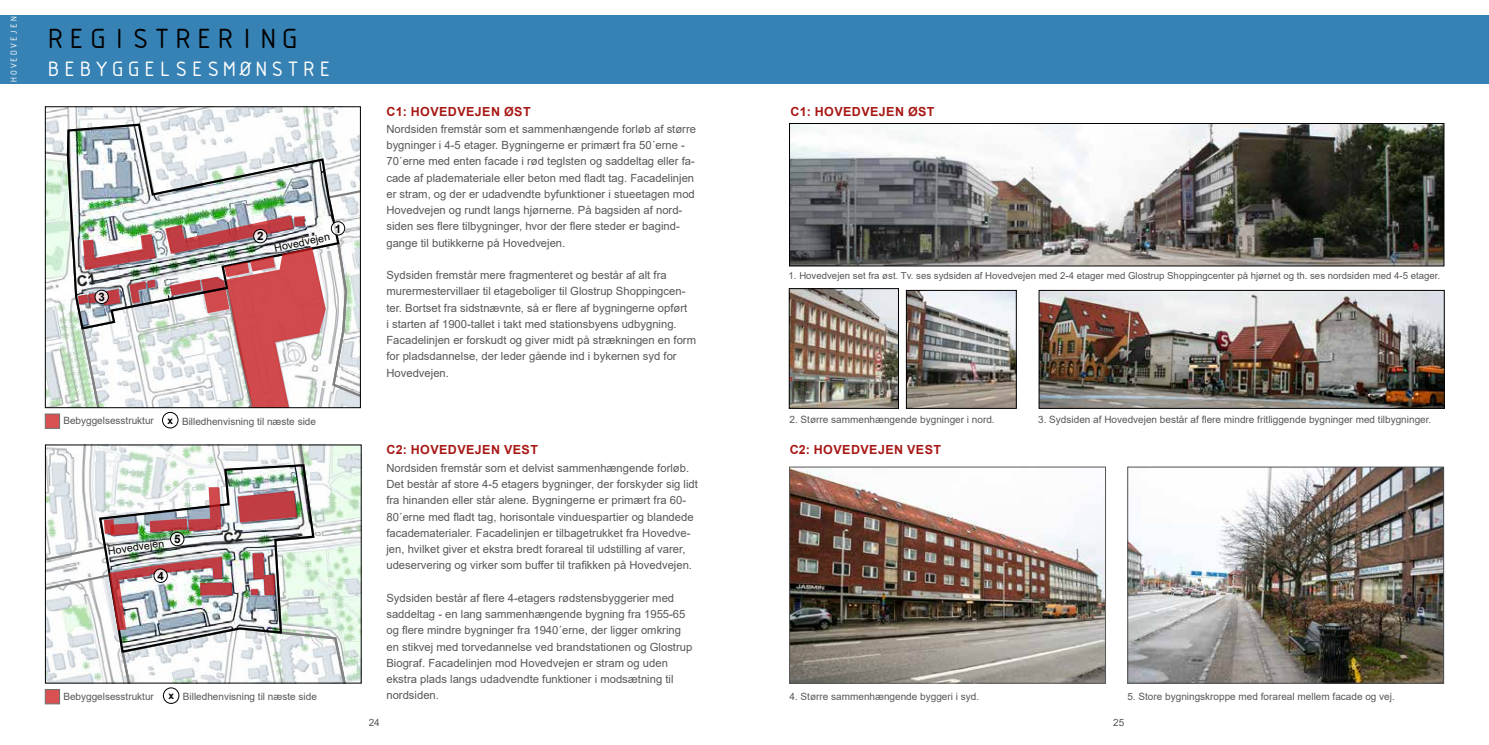
<style>
.page{position:relative;width:1489px;height:745px;background:#fff}
.page>*{position:absolute;margin:0;border:0;box-sizing:border-box;transform-origin:0 0}
.t1{font:30px "ISOCTEUR";color:#000}
.t2{font:22.5px "ISOCTEUR";color:#fff}
.t3{font:700 12.5px "Arial";letter-spacing:.035em;color:#a81815}
.t4{font:700 11.62px "Arial";color:#000}
.t5{font:11.25px/16.2px "Arial";color:#575756}
.t6{font:10.75px "Arial";color:#000}
.t7{font:10px "Arial";color:#575756}
.t8{font:9.62px "Arial";color:#575756}
.t9{font:9.5px "ISOCTEUR";color:#fff}
.s1{font-weight:700;color:#000}
</style>
<div class="page">
<div style="left:0;top:15px;width:744px;height:68px;background:#3782b5"></div>
<img style="left:47px;top:108px;width:312px;height:30px">
<svg style="left:47px;top:122px;width:294px;height:16px"></svg>
<svg style="left:45px;top:413px;width:15px;height:15px"></svg>
<div style="left:45px;top:688px;width:15px;height:15px;background:#d95153;border:1px solid #3c3c3b"></div>
<div style="left:744px;top:15px;width:744px;height:68px;background:#3782b5"></div>
<img style="left:791px;top:125px;width:651px;height:139px">
<div style="left:789px;top:123px;width:655px;height:143px;border:1px solid #000"></div>
<img style="left:1040px;top:292px;width:402px;height:114px">
<div style="left:1038px;top:290px;width:406px;height:118px;border:1px solid #000"></div>
<img style="left:908px;top:292px;width:106px;height:114px">
<div style="left:906px;top:290px;width:110px;height:118px;border:1px solid #000"></div>
<img style="left:791px;top:290px;width:105px;height:116px">
<div style="left:789px;top:288px;width:109px;height:120px;border:1px solid #000"></div>
<img style="left:791px;top:468px;width:312px;height:213px">
<div style="left:789px;top:466px;width:316px;height:217px;border:1px solid #575756"></div>
<img style="left:1129px;top:468px;width:312px;height:213px">
<div style="left:1127px;top:466px;width:316px;height:217px;border:1px solid #4d4e50"></div>
<div style="left:162px;top:412px;width:16px;height:16px;border:1px solid #000;border-radius:50%"></div>
<div style="left:163px;top:687px;width:16px;height:16px;border:1px solid #000;border-radius:50%"></div>
<img style="left:45px;top:444px;width:316px;height:238px">
<img style="left:45px;top:138px;width:315px;height:269px">
<p class="t9" style="left:8px;top:83px;width:69px;rotate:-90deg">HOVEDVEJEN</p>
<h1 class="t1" style="left:45px;top:19px;width:257px">REGISTRERING</h1>
<h2 class="t2" style="left:46px;top:54px;width:289px">BEBYGGELSESMØNSTRE</h2>
<p class="t4" style="left:98px;top:288px;width:8px">3</p>
<p class="t4" style="left:257px;top:228px;width:8px">2</p>
<p class="t4" style="left:335px;top:220px;width:8px">1</p>
<p class="t6" style="left:273px;top:241px;width:58px;rotate:-12deg">Hovedvejen</p>
<p class="t7" style="left:63px;top:414px;width:92px">Bebyggelsesstruktur</p>
<p class="t7" style="left:167px;top:414px;width:150px"><span class="s1">x</span> Billedhenvisning til næste side</p>
<p class="t6" style="left:107px;top:543px;width:58px;rotate:-8deg">Hovedvejen</p>
<p class="t4" style="left:157px;top:567px;width:8px">4</p>
<p class="t4" style="left:174px;top:530px;width:8px">5</p>
<p class="t7" style="left:63px;top:689px;width:92px">Bebyggelsesstruktur</p>
<p class="t7" style="left:168px;top:689px;width:150px"><span class="s1">x</span> Billedhenvisning til næste side</p>
<p class="t3" style="left:386px;top:102px;width:145px">C1: HOVEDVEJEN ØST</p>
<p class="t5" style="left:386px;top:120px;width:311px">Nordsiden fremstår som et sammenhængende forløb af større bygninger i 4-5 etager. Bygningerne er primært fra 50´erne - 70´erne med enten facade i rød teglsten og saddeltag eller fa&shy;cade af plademateriale eller beton med fladt tag. Facadelinjen er stram, og der er udadvendte byfunktioner i stueetagen mod Hovedvejen og rundt langs hjørnerne. På bagsiden af nord&shy;siden ses flere tilbygninger, hvor der flere steder er bagind&shy;gange til butikkerne på Hovedvejen.</p>
<p class="t5" style="left:386px;top:267px;width:311px">Sydsiden fremstår mere fragmenteret og består af alt fra murermestervillaer til etageboliger til Glostrup Shoppingcen&shy;ter. Bortset fra sidstnævnte, så er flere af bygningerne opført<br>i starten af 1900-tallet i takt med stationsbyens udbygning.<br>Facadelinjen er forskudt og giver midt på strækningen en form for pladsdannelse, der leder gående ind i bykernen syd for Hovedvejen.</p>
<p class="t3" style="left:386px;top:440px;width:153px">C2: HOVEDVEJEN VEST</p>
<p class="t6" style="left:660px;top:464px;width:58px;rotate:-12deg">Hovedvejen</p>
<p class="t5" style="left:386px;top:459px;width:313px">Nordsiden fremstår som et delvist sammenhængende forløb.<br>Det består af store 4-5 etagers bygninger, der forskyder sig lidt fra hinanden eller står alene. Bygningerne er primært fra 60- 80´erne med fladt tag, horisontale vinduespartier og blandede facadematerialer. Facadelinjen er tilbagetrukket fra Hovedve&shy;jen, hvilket giver et ekstra bredt forareal til udstilling af varer, udeservering og virker som buffer til trafikken på Hovedvejen.</p>
<p class="t5" style="left:386px;top:589px;width:307px">Sydsiden består af flere 4-etagers rødstensbyggerier med saddeltag - en lang sammenhængende bygning fra 1955-65 og flere mindre bygninger fra 1940´erne, der ligger omkring en stikvej med torvedannelse ved brandstationen og Glostrup Biograf. Facadelinjen mod Hovedvejen er stram og uden ekstra plads langs udadvendte funktioner i modsætning til nordsiden.</p>
<p class="t7" style="left:369px;top:714px;width:13px">24</p>
<p class="t3" style="left:790px;top:102px;width:145px">C1: HOVEDVEJEN ØST</p>
<p class="t8" style="left:788px;top:268px;width:653px">1. Hovedvejen set fra øst. Tv. ses sydsiden af Hovedvejen med 2-4 etager med Glostrup Shoppingcenter på hjørnet og th. ses nordsiden med 4-5 etager.</p>
<p class="t7" style="left:789px;top:412px;width:207px">2. Større sammenhængende bygninger i nord.</p>
<p class="t7" style="left:1038px;top:412px;width:395px">3. Sydsiden af Hovedvejen består af flere mindre fritliggende bygninger med tilbygninger.</p>
<p class="t3" style="left:789px;top:440px;width:153px">C2: HOVEDVEJEN VEST</p>
<p class="t7" style="left:789px;top:688px;width:191px">4. Større sammenhængende byggeri i syd.</p>
<p class="t7" style="left:1127px;top:689px;width:269px">5. Store bygningskroppe med forareal mellem facade og vej.</p>
<p class="t7" style="left:1113px;top:714px;width:13px">25</p>
</div>
